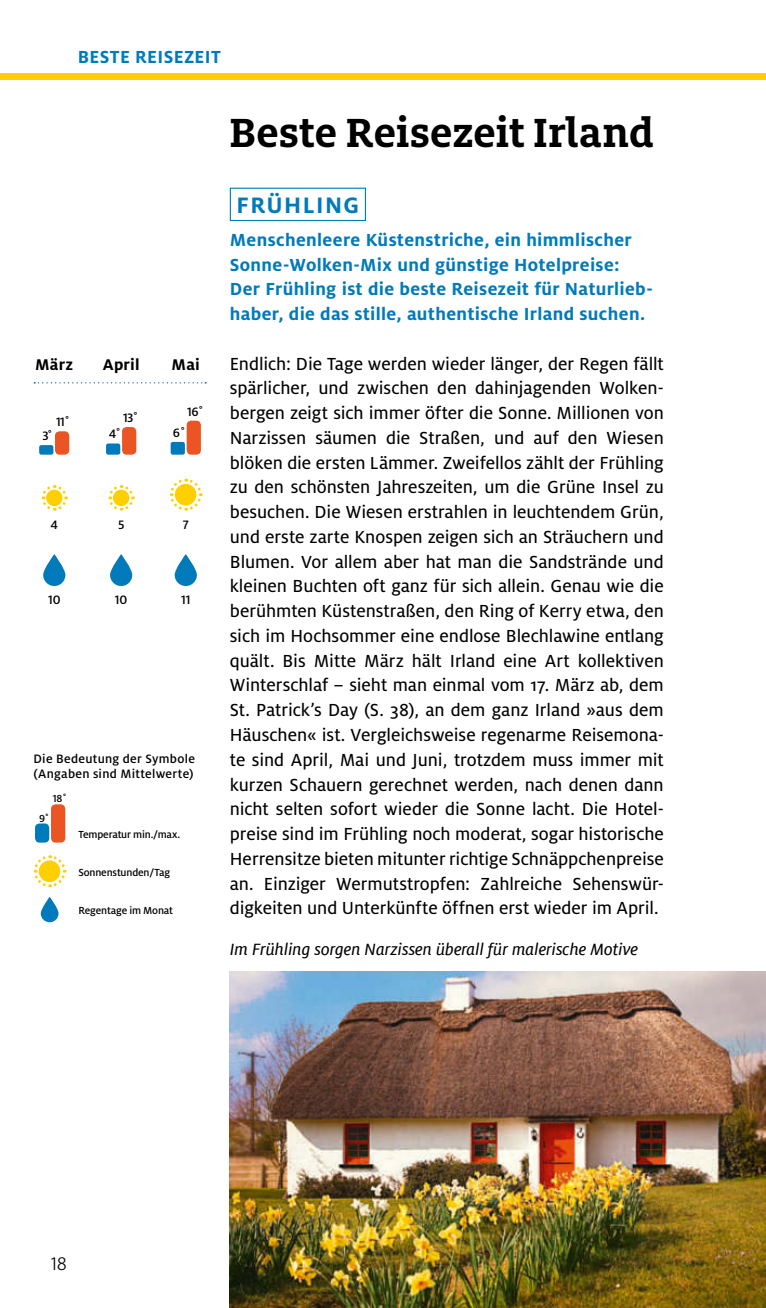
<style>
.page{position:relative;width:766px;height:1308px;background:#fff}
.page>*{position:absolute;margin:0;border:0;box-sizing:border-box;transform-origin:0 0}
.t1{font:700 45px "Milo Slabfor ADAC";letter-spacing:.01em;color:#000}
.t2{font:700 24.75px "Milofor ADAC";letter-spacing:.06em;color:#007aba}
.t3{font:19.35px/24.8px "Milofor ADAC Text";letter-spacing:-.005em;color:#000;text-align:justify}
.t4{font:700 19.35px/24.8px "Milofor ADAC";letter-spacing:.015em;color:#007aba}
.t5{font:300 19.35px "ADAC Myriad OT";color:#000}
.t6{font:italic 18px "Milofor ADAC Text";color:#000}
.t7{font:700 17.1px "Milofor ADAC";letter-spacing:.015em;color:#000}
.t8{font:500 13.5px/15.8px "Milofor ADAC";letter-spacing:.02em;color:#000}
.t9{font:500 11.25px "Milofor ADAC";letter-spacing:-.015em;color:#000}
</style>
<div class="page">
<div style="left:0;top:73px;width:765px;height:7px;background:#ffcf00"></div>
<img style="left:230px;top:972px;width:535px;height:335px">
<div style="left:230px;top:188px;width:136px;height:33px;border:1px solid #007aba"></div>
<div style="left:51px;top:804px;width:14px;height:38px;background:#ea5523;border-radius:5px"></div>
<div style="left:35px;top:823px;width:14px;height:19px;background:#007aba;border-radius:5px"></div>
<svg style="left:41px;top:896px;width:17px;height:26px"></svg>
<svg style="left:33px;top:855px;width:34px;height:33px"></svg>
<div style="left:39px;top:860px;width:21px;height:22px;background:#ffcf00;border-radius:50%"></div>
<svg style="left:34px;top:382px;width:172px;height:1px"></svg>
<div style="left:39px;top:445px;width:14px;height:9px;background:#007aba;border-radius:2px"></div>
<div style="left:55px;top:431px;width:14px;height:23px;background:#ea5523;border-radius:5px"></div>
<div style="left:122px;top:427px;width:14px;height:27px;background:#ea5523;border-radius:5px"></div>
<div style="left:106px;top:443px;width:14px;height:11px;background:#007aba;border-radius:2px"></div>
<div style="left:187px;top:420px;width:14px;height:34px;background:#ea5523;border-radius:5px"></div>
<div style="left:171px;top:442px;width:14px;height:12px;background:#007aba;border-radius:2px"></div>
<svg style="left:169px;top:478px;width:34px;height:33px"></svg>
<div style="left:175px;top:484px;width:21px;height:21px;background:#ffcf00;border-radius:50%"></div>
<svg style="left:175px;top:554px;width:22px;height:32px"></svg>
<svg style="left:41px;top:485px;width:27px;height:26px"></svg>
<div style="left:46px;top:489px;width:16px;height:17px;background:#ffcf00;border-radius:50%"></div>
<svg style="left:108px;top:485px;width:27px;height:26px"></svg>
<div style="left:113px;top:489px;width:16px;height:17px;background:#ffcf00;border-radius:50%"></div>
<svg style="left:110px;top:554px;width:22px;height:32px"></svg>
<svg style="left:43px;top:554px;width:22px;height:32px"></svg>
<p class="t4" style="left:78px;top:45px;width:144px">BESTE REISEZEIT</p>
<p class="t7" style="left:35px;top:355px;width:40px">März</p>
<p class="t7" style="left:103px;top:355px;width:38px">April</p>
<p class="t7" style="left:172px;top:355px;width:30px">Mai</p>
<p class="t8" style="left:56px;top:414px;width:16px">11˚</p>
<p class="t8" style="left:42px;top:428px;width:12px">3˚</p>
<p class="t8" style="left:123px;top:410px;width:17px">13˚</p>
<p class="t8" style="left:109px;top:427px;width:14px">4˚</p>
<p class="t8" style="left:187px;top:404px;width:19px">16˚</p>
<p class="t8" style="left:173px;top:425px;width:15px">6˚</p>
<p class="t8" style="left:50px;top:517px;width:9px">4</p>
<p class="t8" style="left:118px;top:517px;width:8px">5</p>
<p class="t8" style="left:183px;top:517px;width:8px">7</p>
<p class="t8" style="left:48px;top:592px;width:14px">10</p>
<p class="t8" style="left:115px;top:592px;width:14px">10</p>
<p class="t8" style="left:181px;top:592px;width:11px">11</p>
<p class="t8" style="left:33px;top:751px;width:163px">Die Bedeutung der Symbole (Angaben sind Mittelwerte)</p>
<p class="t9" style="left:53px;top:794px;width:16px">18˚</p>
<p class="t9" style="left:39px;top:813px;width:12px">9˚</p>
<p class="t9" style="left:78px;top:829px;width:103px">Temperatur min./max.</p>
<p class="t9" style="left:78px;top:867px;width:93px">Sonnenstunden/Tag</p>
<p class="t9" style="left:78px;top:905px;width:96px">Regentage im Monat</p>
<h1 class="t1" style="left:230px;top:105px;width:425px">Beste Reisezeit Irland</h1>
<p class="t2" style="left:236px;top:192px;width:124px">FRÜHLING</p>
<p class="t4" style="left:230px;top:227px;width:424px">Menschenleere Küstenstriche, ein himmlischer Sonne-Wolken-Mix und günstige Hotelpreise:<br>Der Frühling ist die beste Reisezeit für Naturlieb&shy;haber, die das stille, authentische Irland suchen.</p>
<p class="t3" style="left:230px;top:352px;width:435px">Endlich: Die Tage werden wieder länger, der Regen fällt spärlicher, und zwischen den dahinjagenden Wolken&shy;bergen zeigt sich immer öfter die Sonne. Millionen von Narzissen säumen die Straßen, und auf den Wiesen blöken die ersten Lämmer. Zweifellos zählt der Frühling zu den schönsten Jahreszeiten, um die Grüne Insel zu besuchen. Die Wiesen erstrahlen in leuchtendem Grün, und erste zarte Knospen zeigen sich an Sträuchern und Blumen. Vor allem aber hat man die Sandstrände und kleinen Buchten oft ganz für sich allein. Genau wie die berühmten Küstenstraßen, den Ring of Kerry etwa, den sich im Hochsommer eine endlose Blechlawine entlang quält. Bis Mitte März hält Irland eine Art kollektiven Winterschlaf – sieht man einmal vom 17. März ab, dem St. Patrick’s Day (S. 38), an dem ganz Irland »aus dem Häuschen« ist. Vergleichsweise regenarme Reisemona&shy;te sind April, Mai und Juni, trotzdem muss immer mit kurzen Schauern gerechnet werden, nach denen dann nicht selten sofort wieder die Sonne lacht. Die Hotel&shy;preise sind im Frühling noch moderat, sogar historische Herrensitze bieten mitunter richtige Schnäppchenpreise an. Einziger Wermutstropfen: Zahlreiche Sehenswür&shy;digkeiten und Unterkünfte öffnen erst wieder im April.</p>
<p class="t6" style="left:230px;top:943px;width:409px">Im Frühling sorgen Narzissen überall für malerische Motive</p>
<p class="t5" style="left:51px;top:1251px;width:17px">18</p>
</div>
